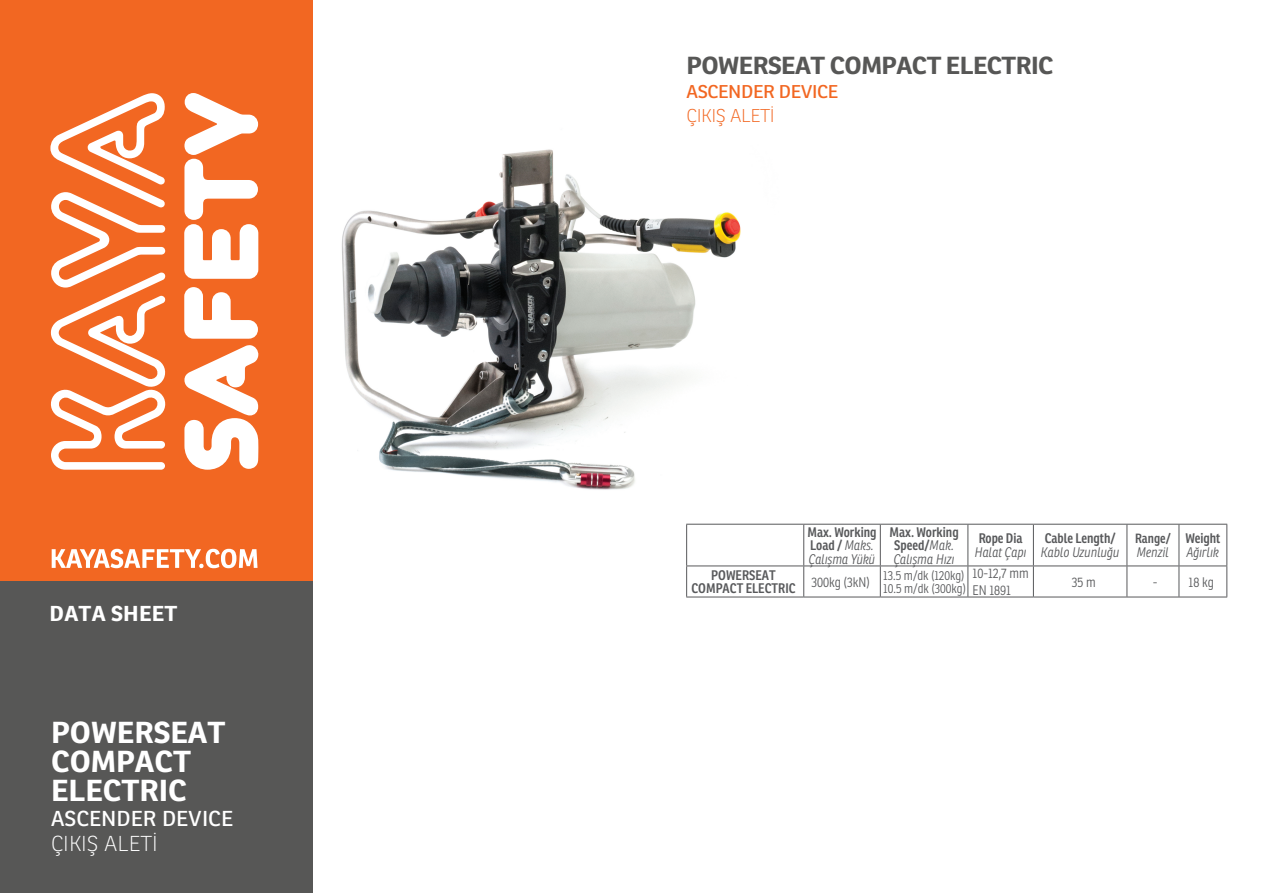
<style>
.page{position:relative;width:1263px;height:893px;background:#fff}
.page>*{position:absolute;margin:0;border:0;box-sizing:border-box;transform-origin:0 0}
.t1{font:700 29.55px/28.7px "Ronnia";color:#fff;scale:1.05 1}
.t2{font:700 24px "Ronnia";letter-spacing:-.02em;color:#575756;scale:1.06 1}
.t3{font:21px "Ronnia";color:#fff;scale:1.05 1}
.t4{font:100 21px "Ronnia";color:#fff;scale:1.05 1}
.t5{font:700 21px "Ronnia";letter-spacing:.01em;color:#fff;scale:1.06 1}
.t6{font:18px "Ronnia";letter-spacing:-.02em;color:#f26722;scale:1.06 1}
.t7{font:100 18px "Ronnia";letter-spacing:-.02em;color:#f26722;scale:1.06 1}
.t8{font:600 13.5px/13.5px "Ronnia Cond";color:#58595b;text-align:center}
.t9{font:italic 300 13.5px "Ronnia Cond";color:#58595b}
.t10{font:300 13.5px/16.2px "Ronnia Cond";color:#58595b}
.t11{font:600 13.05px "Ronnia Cond";color:#58595b}
.t12{font:300 12.75px/13.5px "Ronnia Cond";color:#58595b}
.s1{font-weight:300;font-style:italic}
</style>
<div class="page">
<img style="left:341px;top:149px;width:400px;height:341px">
<hr style="left:803px;top:525px;width:1px;height:41px;background:#58595b">
<hr style="left:880px;top:525px;width:1px;height:41px;background:#58595b">
<hr style="left:967px;top:525px;width:1px;height:41px;background:#58595b">
<hr style="left:1126px;top:525px;width:1px;height:41px;background:#58595b">
<hr style="left:1179px;top:525px;width:1px;height:41px;background:#58595b">
<hr style="left:1226px;top:525px;width:1px;height:41px;background:#58595b">
<hr style="left:686px;top:566px;width:118px;height:1px;background:#58595b">
<hr style="left:804px;top:566px;width:76px;height:1px;background:#58595b">
<hr style="left:803px;top:566px;width:1px;height:31px;background:#58595b">
<hr style="left:880px;top:566px;width:88px;height:1px;background:#58595b">
<hr style="left:880px;top:566px;width:1px;height:31px;background:#58595b">
<hr style="left:968px;top:566px;width:65px;height:1px;background:#58595b">
<hr style="left:967px;top:566px;width:1px;height:31px;background:#58595b">
<hr style="left:1127px;top:566px;width:52px;height:1px;background:#58595b">
<hr style="left:1126px;top:566px;width:1px;height:31px;background:#58595b">
<hr style="left:1179px;top:566px;width:48px;height:1px;background:#58595b">
<hr style="left:1179px;top:566px;width:1px;height:31px;background:#58595b">
<hr style="left:1226px;top:566px;width:1px;height:31px;background:#58595b">
<hr style="left:686px;top:597px;width:118px;height:1px;background:#58595b">
<hr style="left:804px;top:597px;width:76px;height:1px;background:#58595b">
<hr style="left:880px;top:597px;width:88px;height:1px;background:#58595b">
<hr style="left:968px;top:597px;width:65px;height:1px;background:#58595b">
<hr style="left:1127px;top:597px;width:52px;height:1px;background:#58595b">
<hr style="left:1179px;top:597px;width:48px;height:1px;background:#58595b">
<hr style="left:686px;top:524px;width:118px;height:1px;background:#58595b">
<hr style="left:686px;top:525px;width:1px;height:41px;background:#58595b">
<hr style="left:804px;top:524px;width:76px;height:1px;background:#58595b">
<hr style="left:880px;top:524px;width:88px;height:1px;background:#58595b">
<hr style="left:968px;top:524px;width:65px;height:1px;background:#58595b">
<hr style="left:1127px;top:524px;width:52px;height:1px;background:#58595b">
<hr style="left:1179px;top:524px;width:48px;height:1px;background:#58595b">
<hr style="left:686px;top:566px;width:1px;height:31px;background:#58595b">
<hr style="left:1033px;top:524px;width:94px;height:1px;background:#58595b">
<hr style="left:1033px;top:525px;width:1px;height:41px;background:#58595b">
<hr style="left:1033px;top:566px;width:94px;height:1px;background:#58595b">
<hr style="left:1033px;top:566px;width:1px;height:31px;background:#58595b">
<hr style="left:1033px;top:597px;width:94px;height:1px;background:#58595b">
<div style="left:0;top:0;width:313px;height:607px;background:#f26722"></div>
<div style="left:0;top:581px;width:313px;height:311px;background:#575756"></div>
<svg style="left:50px;top:93px;width:116px;height:377px"></svg>
<svg style="left:184px;top:345px;width:75px;height:125px"></svg>
<svg style="left:184px;top:287px;width:74px;height:52px"></svg>
<svg style="left:184px;top:93px;width:74px;height:186px"></svg>
<svg style="left:52px;top:549px;width:205px;height:19px"></svg>
<h3 class="t5" style="left:50px;top:600px;width:122px">DATA SHEET</h3>
<h1 class="t1" style="left:51px;top:718px;width:167px">POWERSEAT<br>COMPACT<br>ELECTRIC</h1>
<h3 class="t3" style="left:51px;top:805px;width:175px">ASCENDER DEVICE</h3>
<h3 class="t4" style="left:51px;top:831px;width:103px">ÇIKIŞ ALETİ</h3>
<h2 class="t2" style="left:686px;top:50px;width:348px">POWERSEAT COMPACT ELECTRIC</h2>
<h3 class="t6" style="left:686px;top:80px;width:145px">ASCENDER DEVICE</h3>
<h3 class="t7" style="left:686px;top:105px;width:85px">ÇIKIŞ ALETİ</h3>
<p class="t8" style="left:807px;top:525px;width:71px;text-align:left">Max. Working<br>Load / <span class="s1">Maks.<br>Çalışma Yükü</span></p>
<p class="t8" style="left:889px;top:525px;width:71px">Max. Working<br>Speed/<span class="s1">Mak.<br>Çalışma Hızı</span></p>
<p class="t8" style="left:979px;top:532px;width:45px">Rope Dia</p>
<p class="t8" style="left:1045px;top:532px;width:72px">Cable Length/</p>
<p class="t9" style="left:1041px;top:544px;width:80px">Kablo Uzunluğu</p>
<p class="t11" style="left:1135px;top:531px;width:37px">Range/</p>
<p class="t9" style="left:1137px;top:544px;width:34px">Menzil</p>
<p class="t8" style="left:1185px;top:532px;width:37px">Weight</p>
<p class="t9" style="left:1187px;top:544px;width:34px">Ağırlık</p>
<p class="t9" style="left:975px;top:544px;width:53px">Halat Çapı</p>
<p class="t8" style="left:691px;top:568px;width:106px">POWERSEAT<br>COMPACT ELECTRIC</p>
<p class="t10" style="left:811px;top:574px;width:60px">300kg (3kN)</p>
<p class="t12" style="left:883px;top:569px;width:84px">13.5 m/dk (120kg)<br>10.5 m/dk (300kg)</p>
<p class="t10" style="left:973px;top:565px;width:58px">10-12,7 mm<br>EN 1891</p>
<p class="t10" style="left:1072px;top:574px;width:25px">35 m</p>
<p class="t10" style="left:1153px;top:574px;width:63px">- 18 kg</p>
</div>
